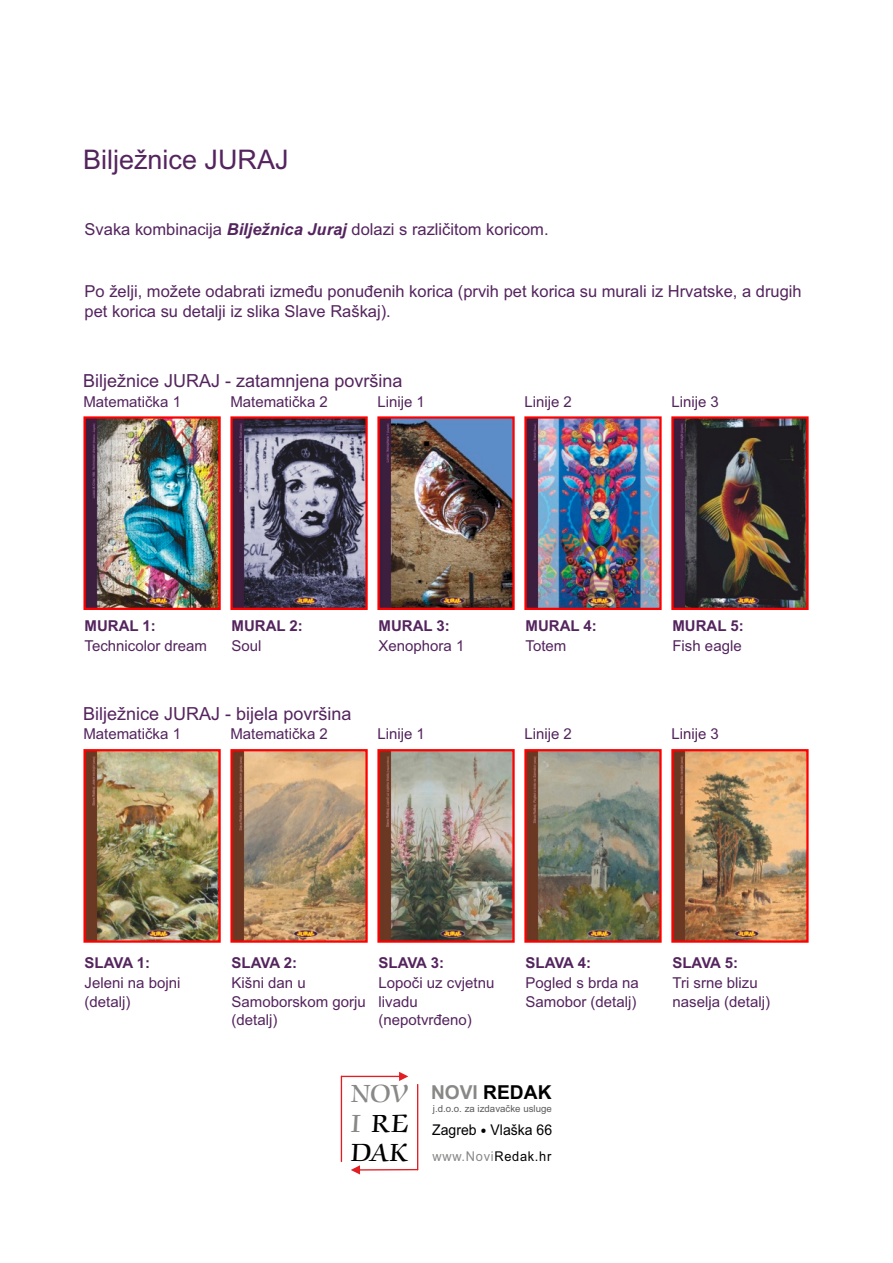
<style>
.page{position:relative;width:893px;height:1263px;background:#fff}
.page>*{position:absolute;margin:0;border:0;box-sizing:border-box;transform-origin:0 0}
.t1{font:600 28.65px/29.4px "Zapf Chancery Std";letter-spacing:.03em;color:#000;text-align:justify}
.t2{font:27px "Arial";color:#54245e}
.t3{font:700 19.2px "Arial";color:#000}
.t4{font:18px "Arial";color:#54245e}
.t5{font:16.5px/20.2px "Arial";color:#54245e}
.t6{font:15px/18.5px "Arial";color:#54245e}
.t7{font:700 15px "Arial";color:#54245e}
.t8{font:14.85px "Arial";color:#000;scale:.95 1}
.t9{font:13.5px "Arial";letter-spacing:.055em;color:#888887;scale:.95 1}
.t10{font:9.75px "Arial";color:#5c5b5b}
.s1{font-weight:700;font-style:italic}
.s2{color:#888887}
.s3{font-family:"Cambria"}
.s4{color:#000}
</style>
<div class="page">
<img style="left:674px;top:419px;width:132px;height:188px">
<div style="left:671px;top:416px;width:138px;height:194px;border:2px solid #f00"></div>
<img style="left:527px;top:419px;width:132px;height:188px">
<div style="left:524px;top:416px;width:138px;height:194px;border:2px solid #f00"></div>
<img style="left:380px;top:419px;width:132px;height:188px">
<div style="left:377px;top:416px;width:138px;height:194px;border:2px solid #f00"></div>
<img style="left:233px;top:419px;width:132px;height:188px">
<div style="left:230px;top:416px;width:138px;height:194px;border:2px solid #f00"></div>
<img style="left:86px;top:419px;width:132px;height:188px">
<div style="left:83px;top:416px;width:138px;height:194px;border:2px solid #f00"></div>
<img style="left:674px;top:752px;width:132px;height:188px">
<div style="left:671px;top:749px;width:138px;height:194px;border:2px solid #f00"></div>
<img style="left:527px;top:752px;width:132px;height:188px">
<div style="left:524px;top:749px;width:138px;height:194px;border:2px solid #f00"></div>
<img style="left:380px;top:752px;width:132px;height:188px">
<div style="left:377px;top:749px;width:138px;height:194px;border:2px solid #f00"></div>
<img style="left:233px;top:752px;width:132px;height:188px">
<div style="left:230px;top:749px;width:138px;height:194px;border:2px solid #f00"></div>
<img style="left:86px;top:752px;width:132px;height:188px">
<div style="left:83px;top:749px;width:138px;height:194px;border:2px solid #f00"></div>
<svg style="left:341px;top:1072px;width:77px;height:102px"></svg>
<h2 class="t2" style="left:83px;top:149px;width:207px">Bilježnice JURAJ</h2>
<p class="t5" style="left:85px;top:220px;width:465px">Svaka kombinacija <span class="s1">Bilježnica Juraj</span> dolazi s različitom koricom.</p>
<p class="t5" style="left:85px;top:283px;width:719px">Po želji, možete odabrati između ponuđenih korica (prvih pet korica su murali iz Hrvatske, a drugih pet korica su detalji iz slika Slave Raškaj).</p>
<p class="t4" style="left:83px;top:374px;width:321px">Bilježnice JURAJ - zatamnjena površina</p>
<p class="t6" style="left:230px;top:394px;width:99px">Matematička 2</p>
<p class="t6" style="left:377px;top:394px;width:49px">Linije 1</p>
<p class="t6" style="left:524px;top:394px;width:49px">Linije 2</p>
<p class="t6" style="left:671px;top:394px;width:49px">Linije 3</p>
<p class="t6" style="left:83px;top:394px;width:99px">Matematička 1</p>
<p class="t7" style="left:85px;top:620px;width:73px">MURAL 1:</p>
<p class="t6" style="left:85px;top:638px;width:124px">Technicolor dream</p>
<p class="t7" style="left:232px;top:620px;width:73px">MURAL 2:</p>
<p class="t6" style="left:232px;top:638px;width:32px">Soul</p>
<p class="t7" style="left:379px;top:620px;width:73px">MURAL 3:</p>
<p class="t6" style="left:379px;top:638px;width:87px">Xenophora 1</p>
<p class="t7" style="left:525px;top:620px;width:73px">MURAL 4:</p>
<p class="t6" style="left:525px;top:638px;width:42px">Totem</p>
<p class="t7" style="left:672px;top:620px;width:73px">MURAL 5:</p>
<p class="t6" style="left:672px;top:638px;width:71px">Fish eagle</p>
<p class="t4" style="left:83px;top:707px;width:270px">Bilježnice JURAJ - bijela površina</p>
<p class="t6" style="left:83px;top:726px;width:99px">Matematička 1</p>
<p class="t6" style="left:230px;top:726px;width:99px">Matematička 2</p>
<p class="t6" style="left:377px;top:726px;width:49px">Linije 1</p>
<p class="t6" style="left:524px;top:726px;width:49px">Linije 2</p>
<p class="t6" style="left:671px;top:726px;width:49px">Linije 3</p>
<p class="t7" style="left:85px;top:957px;width:67px">SLAVA 1:</p>
<p class="t6" style="left:85px;top:975px;width:97px">Jeleni na bojni (detalj)</p>
<p class="t7" style="left:232px;top:957px;width:67px">SLAVA 2:</p>
<p class="t6" style="left:232px;top:975px;width:136px">Kišni dan u<br>Samoborskom gorju (detalj)</p>
<p class="t7" style="left:379px;top:957px;width:67px">SLAVA 3:</p>
<p class="t6" style="left:379px;top:975px;width:117px">Lopoči uz cvjetnu livadu (nepotvrđeno)</p>
<p class="t7" style="left:525px;top:957px;width:67px">SLAVA 4:</p>
<p class="t6" style="left:525px;top:975px;width:115px">Pogled s brda na<br>Samobor (detalj)</p>
<h1 class="t1" style="left:351px;top:1081px;width:59px"><span class="s2">NOV I</span> RE DAK</h1>
<p class="t3" style="left:431px;top:1084px;width:122px"><span class="s2">NOVI</span> REDAK</p>
<p class="t10" style="left:433px;top:1104px;width:120px">j.d.o.o. za izdavačke usluge</p>
<p class="t8" style="left:432px;top:1124px;width:128px">Zagreb <span class="s3">•</span> Vlaška 66</p>
<p class="t9" style="left:432px;top:1151px;width:127px">www.Novi<span class="s4">Redak.hr</span></p>
<p class="t7" style="left:672px;top:957px;width:67px">SLAVA 5:</p>
<p class="t6" style="left:672px;top:975px;width:99px">Tri srne blizu naselja (detalj)</p>
</div>
